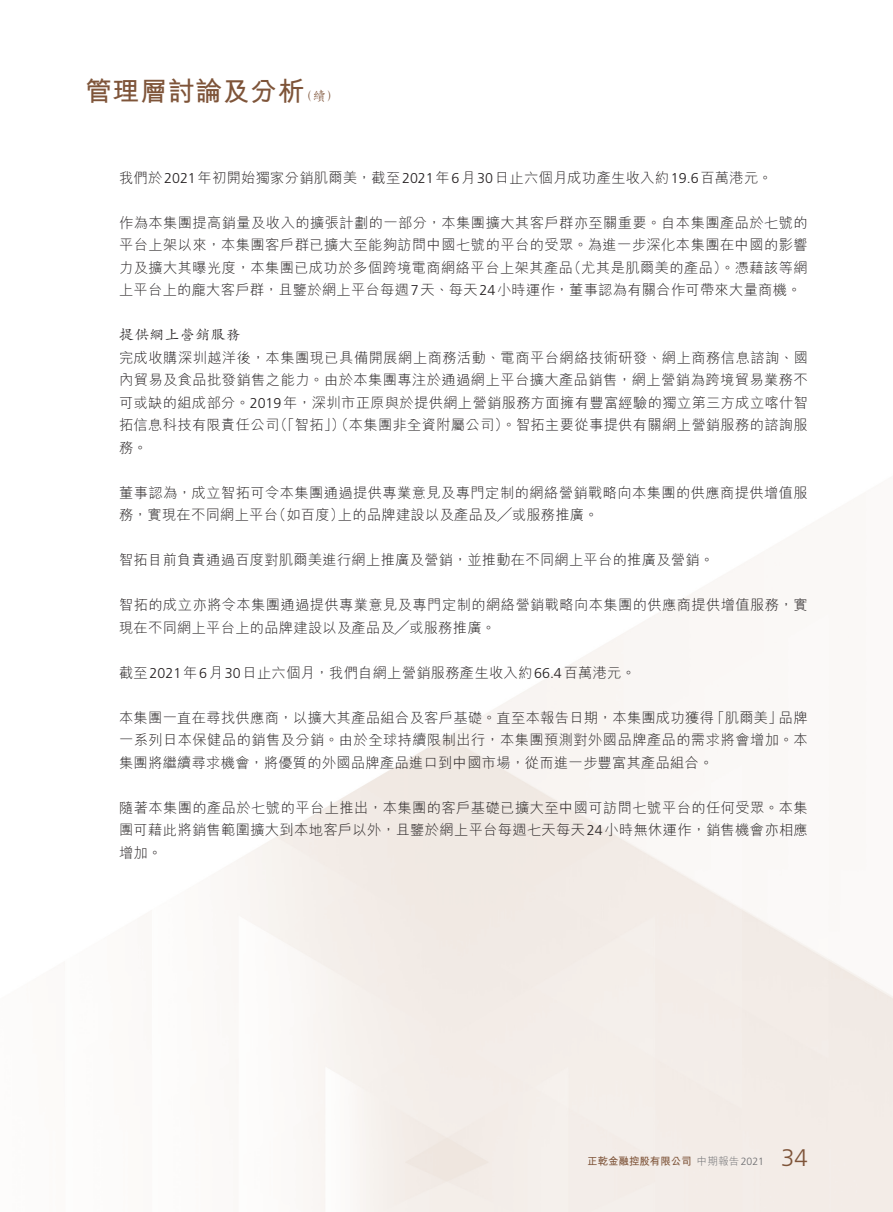
<style>
.page{position:relative;width:893px;height:1212px;background:#fff}
.page>*{position:absolute;margin:0;border:0;box-sizing:border-box;transform-origin:0 0}
.t1{font:700 27px "M Hei HK";letter-spacing:.02em;color:#7e5439}
.t2{font:300 24px "Frutiger LT Std";color:#7e5439}
._04_H4{font:500 15px "M Kai HK";letter-spacing:.02em;color:#231f20}
._00_txt{font:300 14.25px/22.5px "M Hei HK";letter-spacing:.025em;color:#231f20}
.t3{font:500 13.5px "M Kai HK";color:#7e5439}
.t4{font:700 10.5px "M Hei HK";letter-spacing:-.005em;color:#7e5439}
.t5{font:300 10.5px "M Hei HK";color:#6c6d70}
.s1{font-family:"Frutiger LT Std"}
</style>
<div class="page">
<h1 class="t1" style="left:85px;top:71px;width:221px">管理層討論及分析</h1>
<p class="t3" style="left:299px;top:86px;width:42px">（續(</p>
<p class="_00_txt" style="left:119px;top:166px;width:655px">我們於<span class="s1">2021</span>年初開始獨家分銷肌爾美，截至<span class="s1">2021</span>年<span class="s1">6</span>月<span class="s1">30</span>日止六個月成功產生收入約<span class="s1">19.6</span>百萬港元。</p>
<p class="_00_txt" style="left:119px;top:211px;width:690px;text-align:right">作為本集團提高銷量及收入的擴張計劃的一部分，本集團擴大其客戶群亦至關重要。自本集團產品於七號的平台上架以來，本集團客戶群已擴大至能夠訪問中國七號的平台的受眾。為進一步深化本集團在中國的影響（尤其是肌爾美的產品）。憑藉該等網</p>
<p class="_00_txt" style="left:119px;top:256px;width:684px">力及擴大其曝光度，本集團已成功於多個跨境電商網絡平台上架其產品<br>上平台上的龐大客戶群，且鑒於網上平台每週<span class="s1">7</span>天、每天<span class="s1">24</span>小時運作，董事認為有關合作可帶來大量商機。</p>
<p class="_04_H4" style="left:119px;top:324px;width:124px">提供網上營銷服務</p>
<p class="_00_txt" style="left:119px;top:346px;width:691px;text-align:right">完成收購深圳越洋後，本集團現已具備開展網上商務活動、電商平台網絡技術研發、網上商務信息諮詢、國內貿易及食品批發銷售之能力。由於本集團專注於通過網上平台擴大產品銷售，網上營銷為跨境貿易業務不可或缺的組成部分。<span class="s1">2019</span>年，深圳市正原與於提供網上營銷服務方面擁有豐富經驗的獨立第三方成立喀什智（「智拓」）（本集團非全資附屬公司）。智拓主要從事提供有關網上營銷服務的諮詢服</p>
<p class="_00_txt" style="left:119px;top:414px;width:162px">拓信息科技有限責任公司務。</p>
<p class="_00_txt" style="left:338px;top:481px;width:471px;text-indent:-219px">董事認為，成立智拓可令本集團通過提供專業意見及專門定制的網絡營銷戰略向本集團的供應商提供增值服上的品牌建設以及產品及╱或服務推廣。</p>
<p class="_00_txt" style="left:119px;top:504px;width:161px">務，實現在不同網上平台</p>
<p class="_00_txt" style="left:119px;top:549px;width:596px">智拓目前負責通過百度對肌爾美進行網上推廣及營銷，並推動在不同網上平台的推廣及營銷。</p>
<p class="_00_txt" style="left:119px;top:594px;width:690px">智拓的成立亦將令本集團通過提供專業意見及專門定制的網絡營銷戰略向本集團的供應商提供增值服務，實現在不同網上平台上的品牌建設以及產品及╱或服務推廣。</p>
<p class="_00_txt" style="left:119px;top:661px;width:518px">截至<span class="s1">2021</span>年<span class="s1">6</span>月<span class="s1">30</span>日止六個月，我們自網上營銷服務產生收入約<span class="s1">66.4</span>百萬港元。</p>
<p class="_00_txt" style="left:779px;top:706px;width:30px">品牌</p>
<p class="_00_txt" style="left:272px;top:504px;width:73px">（如百度）</p>
<p class="_00_txt" style="left:710px;top:706px;width:73px">「肌爾美」</p>
<p class="_00_txt" style="left:119px;top:706px;width:690px">本集團一直在尋找供應商，以擴大其產品組合及客戶基礎。直至本報告日期，本集團成功獲得<br>一系列日本保健品的銷售及分銷。由於全球持續限制出行，本集團預測對外國品牌產品的需求將會增加。本集團將繼續尋求機會，將優質的外國品牌產品進口到中國市場，從而進一步豐富其產品組合。</p>
<p class="_00_txt" style="left:119px;top:796px;width:690px;text-align:justify">隨著本集團的產品於七號的平台上推出，本集團的客戶基礎已擴大至中國可訪問七號平台的任何受眾。本集團可藉此將銷售範圍擴大到本地客戶以外，且鑒於網上平台每週七天每天<span class="s1">24</span>小時無休運作，銷售機會亦相應增加。</p>
<p class="t4" style="left:587px;top:1154px;width:106px">正乾金融控股有限公司</p>
<p class="t5" style="left:697px;top:1156px;width:69px">中期報告<span class="s1">2021</span></p>
<h2 class="t2" style="left:781px;top:1144px;width:28px">34</h2>
</div>
